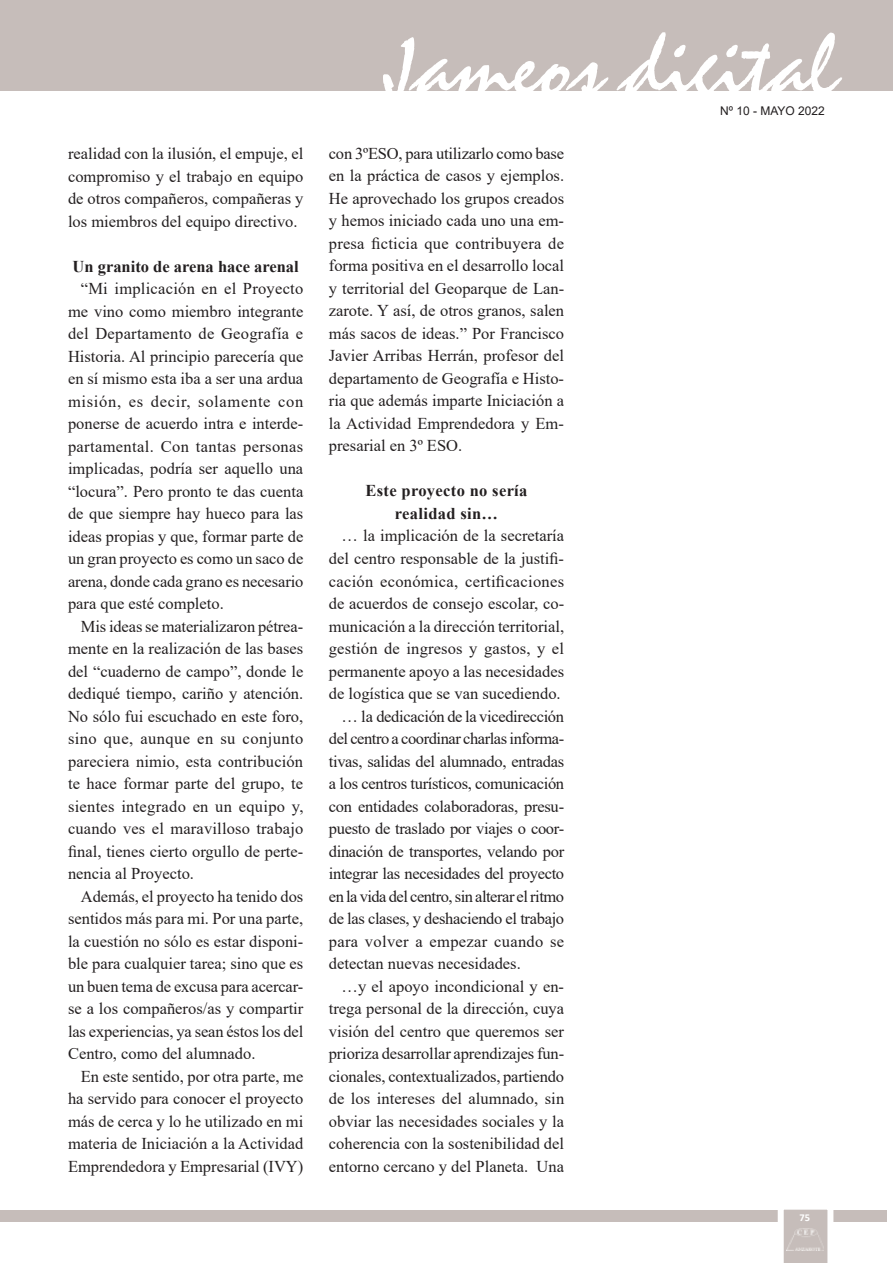
<style>
.page{position:relative;width:893px;height:1263px;background:#fff}
.page>*{position:absolute;margin:0;border:0;box-sizing:border-box;transform-origin:0 0}
.t1{font:90px "Staccato 222 BT";color:#fff}
.t2{font:16.5px/22.5px "Times New Roman";color:#231f20;text-align:justify}
.t3{font:16.5px "Times New Roman";letter-spacing:-.02em;color:#231f20}
.t4{font:700 16.5px/22.5px "Times New Roman";letter-spacing:.01em;color:#231f20;text-align:center}
.t5{font:16.5px "Times New Roman";letter-spacing:-.03em;color:#231f20}
.t6{font:16.5px "Times New Roman";letter-spacing:-.025em;color:#231f20}
.t7{font:16.5px "Times New Roman";letter-spacing:.02em;color:#231f20}
.t8{font:12px "Arial";color:#231f20}
.t9{font:700 10.5px "Calibri";color:#fff}
</style>
<div class="page">
<div style="left:0;top:1209px;width:887px;height:12px;background:#c6bdba"></div>
<div style="left:0;top:0;width:893px;height:90px;background:#c6bdba"></div>
<svg style="left:778px;top:1209px;width:55px;height:54px"></svg>
<img style="left:786px;top:1229px;width:38px;height:21px">
<p class="t2" style="left:68px;top:142px;width:237px">realidad con la ilusión, el empuje, el compromiso y el trabajo en equipo de otros compañeros, compañeras y los miembros del equipo directivo.</p>
<p class="t4" style="left:73px;top:254px;width:228px">Un granito de arena hace arenal</p>
<p class="t2" style="left:68px;top:277px;width:237px;text-indent:13px">“Mi implicación en el Proyecto me vino como miembro integrante del Departamento de Geografía e Historia. Al principio parecería que en sí mismo esta iba a ser una ardua misión, es decir, solamente con ponerse de acuerdo intra e interde&shy;partamental. Con tantas personas implicadas, podría ser aquello una “locura”. Pero pronto te das cuenta de que siempre hay hueco para las ideas propias y que, formar parte de un gran proyecto es como un saco de arena, donde cada grano es necesario para que esté completo.</p>
<p class="t2" style="left:68px;top:614px;width:237px;text-indent:13px">Mis ideas se materializaron pétrea&shy;mente en la realización de las bases del “cuaderno de campo”, donde le dediqué tiempo, cariño y atención.<br>No sólo fui escuchado en este foro, sino que, aunque en su conjunto pareciera nimio, esta contribución te hace formar parte del grupo, te sientes integrado en un equipo y, cuando ves el maravilloso trabajo final, tienes cierto orgullo de perte&shy;nencia al Proyecto.</p>
<p class="t2" style="left:68px;top:884px;width:237px;text-indent:13px">Además, el proyecto ha tenido dos sentidos más para mi. Por una parte, la cuestión no sólo es estar disponi&shy;ble para cualquier tarea; sino que es un buen tema de excusa para acercar&shy;se a los compañeros/as y compartir las experiencias, ya sean éstos los del Centro, como del alumnado.</p>
<p class="t2" style="left:68px;top:1065px;width:237px;text-indent:13px">En este sentido, por otra parte, me ha servido para conocer el proyecto más de cerca y lo he utilizado en mi materia de Iniciación a la Actividad Emprendedora y Empresarial (IVY)</p>
<h1 class="t1" style="left:383px;top:16px;width:456px">Jameos digital</h1>
<p class="t8" style="left:720px;top:102px;width:106px">Nº 10 - MAYO 2022</p>
<p class="t2" style="left:329px;top:142px;width:237px">con 3ºESO, para utilizarlo como base en la práctica de casos y ejemplos.<br>He aprovechado los grupos creados y hemos iniciado cada uno una em&shy;presa ficticia que contribuyera de forma positiva en el desarrollo local y territorial del Geoparque de Lan&shy;zarote. Y así, de otros granos, salen más sacos de ideas.” Por Francisco Javier Arribas Herrán, profesor del departamento de Geografía e Histo&shy;ria que además imparte Iniciación a la Actividad Emprendedora y Em&shy;presarial en 3º ESO.</p>
<p class="t4" style="left:365px;top:479px;width:163px">Este proyecto no sería realidad sin…</p>
<p class="t2" style="left:342px;top:524px;width:224px">… la implicación de la secretaría</p>
<p class="t2" style="left:329px;top:547px;width:237px">del centro responsable de la justifi-</p>
<p class="t2" style="left:329px;top:569px;width:237px">cación económica, certificaciones</p>
<p class="t2" style="left:329px;top:592px;width:237px">de acuerdos de consejo escolar, co-</p>
<p class="t2" style="left:329px;top:614px;width:237px">municación a la dirección territorial,</p>
<p class="t2" style="left:329px;top:637px;width:237px">gestión de ingresos y gastos, y el</p>
<p class="t2" style="left:329px;top:659px;width:237px">permanente apoyo a las necesidades</p>
<p class="t2" style="left:329px;top:682px;width:233px">de logística que se van sucediendo.</p>
<p class="t3" style="left:342px;top:704px;width:224px">… la dedicación de la vicedirección</p>
<p class="t6" style="left:329px;top:727px;width:237px">del centro a coordinar charlas informa-</p>
<p class="t3" style="left:329px;top:749px;width:237px">tivas, salidas del alumnado, entradas</p>
<p class="t3" style="left:329px;top:772px;width:237px">a los centros turísticos, comunicación</p>
<p class="t2" style="left:329px;top:794px;width:237px">con entidades colaboradoras, presu-</p>
<p class="t3" style="left:329px;top:817px;width:237px">puesto de traslado por viajes o coor-</p>
<p class="t3" style="left:329px;top:839px;width:237px">dinación de transportes, velando por</p>
<p class="t3" style="left:329px;top:862px;width:237px">integrar las necesidades del proyecto</p>
<p class="t5" style="left:329px;top:884px;width:237px">en la vida del centro, sin alterar el ritmo</p>
<p class="t3" style="left:329px;top:907px;width:237px">de las clases, y deshaciendo el trabajo</p>
<p class="t7" style="left:329px;top:929px;width:237px">para volver a empezar cuando se</p>
<p class="t2" style="left:329px;top:952px;width:193px">detectan nuevas necesidades.</p>
<p class="t2" style="left:342px;top:974px;width:224px">…y el apoyo incondicional y en-</p>
<p class="t2" style="left:329px;top:997px;width:237px">trega personal de la dirección, cuya</p>
<p class="t2" style="left:329px;top:1019px;width:237px">visión del centro que queremos ser</p>
<p class="t2" style="left:329px;top:1042px;width:237px">prioriza desarrollar aprendizajes fun-</p>
<p class="t2" style="left:329px;top:1064px;width:237px">cionales, contextualizados, partiendo</p>
<p class="t2" style="left:329px;top:1087px;width:237px">de los intereses del alumnado, sin</p>
<p class="t2" style="left:329px;top:1109px;width:237px">obviar las necesidades sociales y la</p>
<p class="t2" style="left:329px;top:1132px;width:237px">coherencia con la sostenibilidad del</p>
<p class="t2" style="left:329px;top:1154px;width:237px">entorno cercano y del Planeta. Una</p>
<p class="t9" style="left:800px;top:1210px;width:12px">75</p>
</div>
